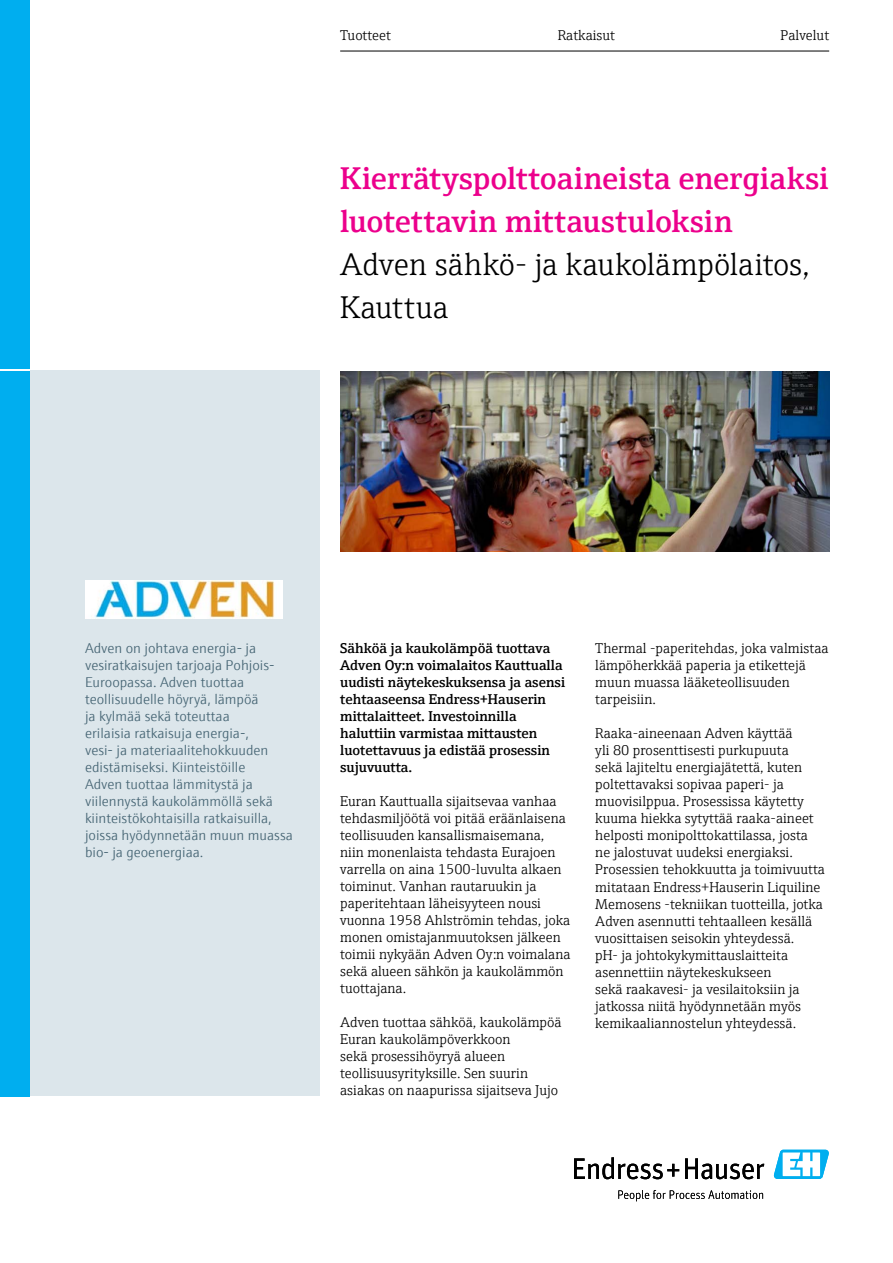
<style>
.page{position:relative;width:893px;height:1263px;background:#fff}
.page>*{position:absolute;margin:0;border:0;box-sizing:border-box;transform-origin:0 0}
.t1{font:600 31.5px/43.2px "E+H Serif";letter-spacing:.005em;color:#ec008c}
.t2{font:300 31.5px/43.2px "E+H Serif";color:#000}
.t3{font:300 14.25px/17px "E+H Serif";color:#000}
.t4{font:300 14.25px/17px "E+H Sans";color:#456473}
.t5{font:600 14.25px/17px "E+H Serif";color:#000}
</style>
<div class="page">
<hr style="left:340px;top:51px;width:489px;height:1px;background:#000">
<div style="left:0;top:0;width:30px;height:369px;background:#00aeef"></div>
<svg style="left:574px;top:1157px;width:105px;height:22px"></svg>
<svg style="left:685px;top:1158px;width:79px;height:21px"></svg>
<svg style="left:618px;top:1190px;width:145px;height:11px"></svg>
<svg style="left:773px;top:1150px;width:56px;height:29px"></svg>
<div style="left:0;top:371px;width:30px;height:725px;background:#00aeef"></div>
<div style="left:31px;top:371px;width:289px;height:725px;background:#dce6eb"></div>
<img style="left:340px;top:371px;width:489px;height:181px">
<img style="left:85px;top:580px;width:197px;height:39px">
<p class="t3" style="left:340px;top:25px;width:52px">Tuotteet</p>
<p class="t3" style="left:558px;top:25px;width:59px">Ratkaisut</p>
<p class="t3" style="left:780px;top:25px;width:50px">Palvelut</p>
<h1 class="t1" style="left:340px;top:154px;width:490px">Kierrätyspolttoaineista energiaksi luotettavin mittaustuloksin</h1>
<h1 class="t2" style="left:340px;top:241px;width:471px">Adven sähkö- ja kaukolämpölaitos,<br>Kauttua</h1>
<p class="t5" style="left:340px;top:638px;width:227px">Sähköä ja kaukolämpöä tuottava<br>Adven Oy:n voimalaitos Kauttualla uudisti näytekeskuksensa ja asensi tehtaaseensa Endress+Hauserin mittalaitteet. Investoinnilla haluttiin varmistaa mittausten luotettavuus ja edistää prosessin sujuvuutta.</p>
<p class="t3" style="left:340px;top:792px;width:232px">Euran Kauttualla sijaitsevaa vanhaa tehdasmiljöötä voi pitää eräänlaisena teollisuuden kansallismaisemana, niin monenlaista tehdasta Eurajoen varrella on aina 1500-luvulta alkaen toiminut. Vanhan rautaruukin ja paperitehtaan läheisyyteen nousi vuonna 1958 Ahlströmin tehdas, joka monen omistajanmuutoksen jälkeen toimii nykyään Adven Oy:n voimalana sekä alueen sähkön ja kaukolämmön tuottajana.</p>
<p class="t3" style="left:340px;top:1013px;width:223px">Adven tuottaa sähköä, kaukolämpöä Euran kaukolämpöverkkoon<br>sekä prosessihöyryä alueen teollisuusyrityksille. Sen suurin asiakas on naapurissa sijaitseva Jujo</p>
<p class="t4" style="left:85px;top:639px;width:209px">Adven on johtava energia- ja vesiratkaisujen tarjoaja Pohjois-<br>Euroopassa. Adven tuottaa teollisuudelle höyryä, lämpöä<br>ja kylmää sekä toteuttaa<br>erilaisia ratkaisuja energia-,<br>vesi- ja materiaalitehokkuuden edistämiseksi. Kiinteistöille<br>Adven tuottaa lämmitystä ja viilennystä kaukolämmöllä sekä kiinteistökohtaisilla ratkaisuilla, joissa hyödynnetään muun muassa bio- ja geoenergiaa.</p>
<p class="t3" style="left:595px;top:639px;width:235px">Thermal -paperitehdas, joka valmistaa lämpöherkkää paperia ja etikettejä muun muassa lääketeollisuuden tarpeisiin.</p>
<p class="t3" style="left:595px;top:724px;width:231px">Raaka-aineenaan Adven käyttää<br>yli 80 prosenttisesti purkupuuta<br>sekä lajiteltu energiajätettä, kuten poltettavaksi sopivaa paperi- ja muovisilppua. Prosessissa käytetty kuuma hiekka sytyttää raaka-aineet helposti monipolttokattilassa, josta ne jalostuvat uudeksi energiaksi.<br>Prosessien tehokkuutta ja toimivuutta mitataan Endress+Hauserin Liquiline Memosens -tekniikan tuotteilla, jotka Adven asennutti tehtaalleen kesällä vuosittaisen seisokin yhteydessä.<br>pH- ja johtokykymittauslaitteita asennettiin näytekeskukseen<br>sekä raakavesi- ja vesilaitoksiin ja jatkossa niitä hyödynnetään myös kemikaaliannostelun yhteydessä.</p>
</div>
